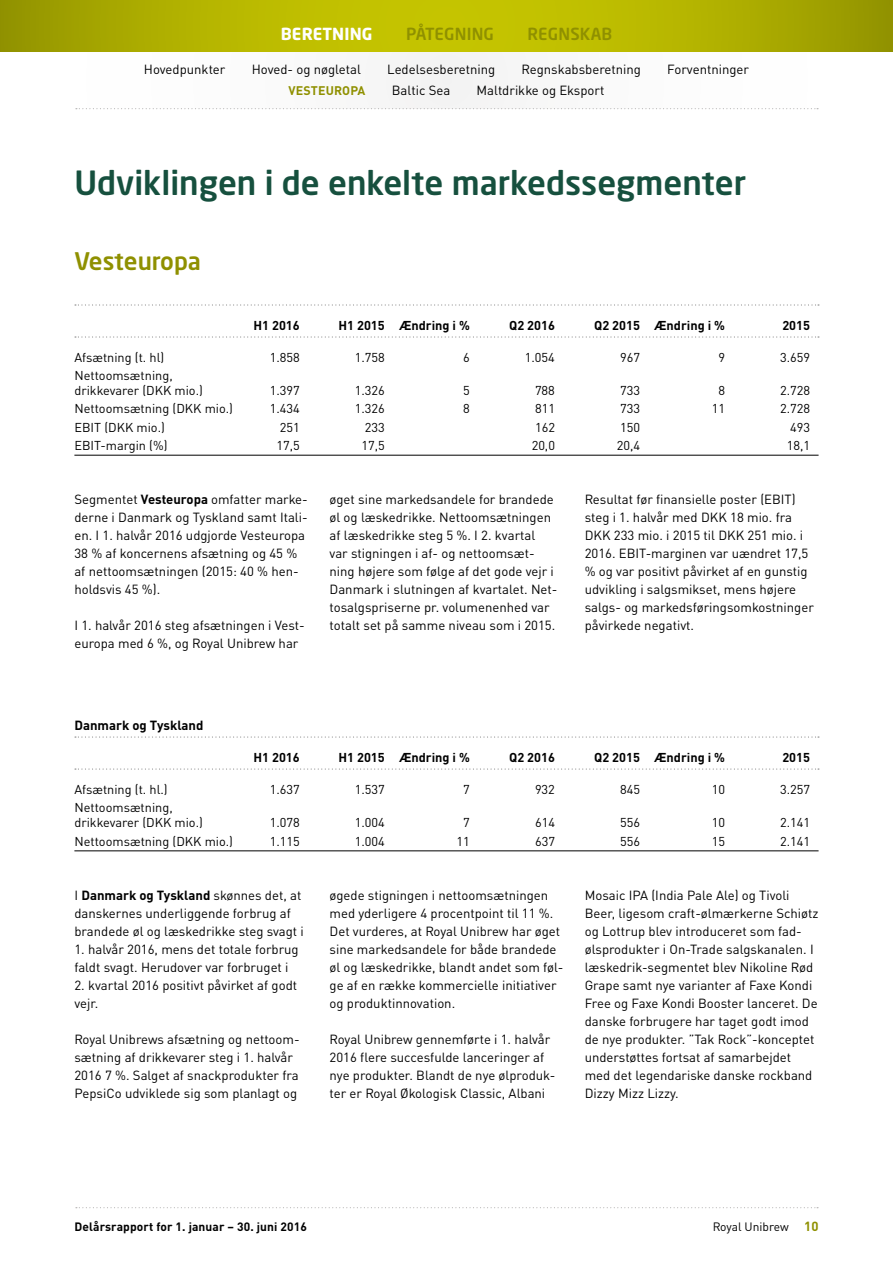
<style>
.page{position:relative;width:893px;height:1263px;background:#fff}
.page>*{position:absolute;margin:0;border:0;box-sizing:border-box;transform-origin:0 0}
.t1{font:500 33px "Neo Sans Pro";color:#16503e}
.t2{font:500 24px "Neo Sans Pro";color:#8f9000}
.t3{font:500 16.5px "Neo Sans Pro";letter-spacing:.01em;color:#8f9000}
.t4{font:700 16.5px "Neo Sans Pro";letter-spacing:.01em;color:#fff}
.t5{font:13.2px/18px "DINOT";color:#000}
.t6{font:700 13.2px "DINOT";color:#000}
.t7{font:12.75px/15px "DINOT";color:#000}
.t8{font:700 12.75px "DINOT";color:#000}
.t9{font:700 12.3px "DINOT";letter-spacing:.01em;color:#8f9000}
.t10{font:700 12px "DINOT";letter-spacing:.01em;color:#000}
.t11{font:12px "DINOT";color:#000}
.s1{font-weight:700}
.s2{font-weight:700;font-size:13.2px;color:#8f9000}
</style>
<div class="page">
<svg style="left:75px;top:304px;width:744px;height:2px"></svg>
<svg style="left:75px;top:336px;width:744px;height:2px"></svg>
<hr style="left:74px;top:455px;width:745px;height:1px;background:#000">
<svg style="left:75px;top:736px;width:744px;height:2px"></svg>
<svg style="left:75px;top:768px;width:744px;height:2px"></svg>
<hr style="left:74px;top:850px;width:745px;height:1px;background:#000">
<svg style="left:0;top:0;width:893px;height:51px;background:#b2b200"></svg>
<svg style="left:76px;top:1207px;width:742px;height:1px"></svg>
<svg style="left:76px;top:108px;width:742px;height:1px"></svg>
<p class="t4" style="left:281px;top:24px;width:93px">BERETNING</p>
<p class="t3" style="left:406px;top:24px;width:90px">PÅTEGNING</p>
<p class="t3" style="left:528px;top:24px;width:86px">REGNSKAB</p>
<p class="t5" style="left:144px;top:60px;width:83px">Hovedpunkter</p>
<p class="t5" style="left:252px;top:60px;width:111px">Hoved- og nøgletal</p>
<p class="t5" style="left:387px;top:60px;width:110px">Ledelsesberetning</p>
<p class="t5" style="left:522px;top:60px;width:121px">Regnskabsberetning</p>
<p class="t5" style="left:667px;top:60px;width:83px">Forventninger</p>
<p class="t9" style="left:289px;top:82px;width:78px">VESTEUROPA</p>
<p class="t5" style="left:392px;top:81px;width:60px">Baltic Sea</p>
<p class="t5" style="left:477px;top:81px;width:129px">Maltdrikke og Eksport</p>
<h1 class="t1" style="left:74px;top:162px;width:673px">Udviklingen i de enkelte markedssegmenter</h1>
<h2 class="t2" style="left:74px;top:246px;width:128px">Vesteuropa</h2>
<p class="t8" style="left:253px;top:317px;width:48px">H1 2016</p>
<p class="t8" style="left:339px;top:317px;width:133px">H1 2015 Ændring i %</p>
<p class="t8" style="left:509px;top:317px;width:47px">Q2 2016</p>
<p class="t8" style="left:594px;top:317px;width:132px">Q2 2015 Ændring i %</p>
<p class="t8" style="left:782px;top:317px;width:29px">2015</p>
<p class="t7" style="left:74px;top:350px;width:91px">Afsætning (t. hl)</p>
<p class="t7" style="left:270px;top:350px;width:32px">1.858</p>
<p class="t7" style="left:355px;top:350px;width:32px">1.758</p>
<p class="t7" style="left:463px;top:350px;width:8px">6</p>
<p class="t7" style="left:525px;top:350px;width:32px">1.054</p>
<p class="t7" style="left:620px;top:350px;width:21px">967</p>
<p class="t7" style="left:718px;top:350px;width:8px">9</p>
<p class="t7" style="left:780px;top:350px;width:32px">3.659</p>
<p class="t7" style="left:74px;top:368px;width:130px">Nettoomsætning, drikkevarer (DKK mio.)</p>
<p class="t7" style="left:270px;top:383px;width:32px">1.397</p>
<p class="t7" style="left:355px;top:383px;width:32px">1.326</p>
<p class="t7" style="left:463px;top:383px;width:8px">5</p>
<p class="t7" style="left:535px;top:383px;width:21px">788</p>
<p class="t7" style="left:620px;top:383px;width:21px">733</p>
<p class="t7" style="left:718px;top:383px;width:8px">8</p>
<p class="t7" style="left:780px;top:383px;width:32px">2.728</p>
<p class="t7" style="left:74px;top:401px;width:160px">Nettoomsætning (DKK mio.)</p>
<p class="t7" style="left:270px;top:401px;width:32px">1.434</p>
<p class="t7" style="left:355px;top:401px;width:32px">1.326</p>
<p class="t7" style="left:463px;top:401px;width:8px">8</p>
<p class="t7" style="left:535px;top:401px;width:21px">811</p>
<p class="t7" style="left:620px;top:401px;width:21px">733</p>
<p class="t7" style="left:712px;top:401px;width:15px">11</p>
<p class="t7" style="left:780px;top:401px;width:32px">2.728</p>
<p class="t7" style="left:74px;top:419px;width:92px">EBIT (DKK mio.)</p>
<p class="t7" style="left:280px;top:419px;width:21px">251</p>
<p class="t7" style="left:365px;top:419px;width:21px">233</p>
<p class="t7" style="left:535px;top:419px;width:21px">162</p>
<p class="t7" style="left:620px;top:419px;width:21px">150</p>
<p class="t7" style="left:790px;top:419px;width:21px">493</p>
<p class="t7" style="left:74px;top:437px;width:95px">EBIT-margin (%)</p>
<p class="t7" style="left:277px;top:437px;width:25px">17,5</p>
<p class="t7" style="left:362px;top:437px;width:25px">17,5</p>
<p class="t7" style="left:532px;top:437px;width:25px">20,0</p>
<p class="t7" style="left:617px;top:437px;width:25px">20,4</p>
<p class="t7" style="left:787px;top:437px;width:25px">18,1</p>
<p class="t5" style="left:74px;top:490px;width:235px">Segmentet <span class="s1">Vesteuropa</span> omfatter marke&shy;derne i Danmark og Tyskland samt Itali&shy;en. I 1. halvår 2016 udgjorde Vesteuropa 38 % af koncernens afsætning og 45 % af nettoomsætningen (2015: 40 % hen&shy;holdsvis 45 %).</p>
<p class="t5" style="left:74px;top:616px;width:232px">I 1. halvår 2016 steg afsætningen i Vest&shy;europa med 6 %, og Royal Unibrew har</p>
<p class="t5" style="left:330px;top:490px;width:229px">øget sine markedsandele for brandede øl og læskedrikke. Nettoomsætningen af læskedrikke steg 5 %. I 2. kvartal<br>var stigningen i af- og nettoomsæt&shy;ning højere som følge af det gode vejr i Danmark i slutningen af kvartalet. Net&shy;tosalgspriserne pr. volumenenhed var totalt set på samme niveau som i 2015.</p>
<p class="t5" style="left:585px;top:490px;width:231px">Resultat før finansielle poster (EBIT) steg i 1. halvår med DKK 18 mio. fra DKK 233 mio. i 2015 til DKK 251 mio. i 2016. EBIT-marginen var uændret 17,5 % og var positivt påvirket af en gunstig udvikling i salgsmikset, mens højere salgs- og markedsføringsomkostninger påvirkede negativt.</p>
<p class="t6" style="left:74px;top:717px;width:131px">Danmark og Tyskland</p>
<p class="t8" style="left:253px;top:749px;width:48px">H1 2016</p>
<p class="t8" style="left:339px;top:749px;width:133px">H1 2015 Ændring i %</p>
<p class="t8" style="left:509px;top:749px;width:47px">Q2 2016</p>
<p class="t8" style="left:594px;top:749px;width:132px">Q2 2015 Ændring i %</p>
<p class="t8" style="left:782px;top:749px;width:29px">2015</p>
<p class="t7" style="left:74px;top:782px;width:95px">Afsætning (t. hl.)</p>
<p class="t7" style="left:270px;top:782px;width:32px">1.637</p>
<p class="t7" style="left:355px;top:782px;width:32px">1.537</p>
<p class="t7" style="left:463px;top:782px;width:8px">7</p>
<p class="t7" style="left:535px;top:782px;width:21px">932</p>
<p class="t7" style="left:620px;top:782px;width:21px">845</p>
<p class="t7" style="left:712px;top:782px;width:15px">10</p>
<p class="t7" style="left:780px;top:782px;width:32px">3.257</p>
<p class="t7" style="left:74px;top:800px;width:130px">Nettoomsætning, drikkevarer (DKK mio.)</p>
<p class="t7" style="left:270px;top:815px;width:32px">1.078</p>
<p class="t7" style="left:355px;top:815px;width:32px">1.004</p>
<p class="t7" style="left:463px;top:815px;width:8px">7</p>
<p class="t7" style="left:535px;top:815px;width:21px">614</p>
<p class="t7" style="left:620px;top:815px;width:21px">556</p>
<p class="t7" style="left:712px;top:815px;width:15px">10</p>
<p class="t7" style="left:780px;top:815px;width:32px">2.141</p>
<p class="t7" style="left:74px;top:833px;width:160px">Nettoomsætning (DKK mio.)</p>
<p class="t7" style="left:270px;top:833px;width:32px">1.115</p>
<p class="t7" style="left:355px;top:833px;width:32px">1.004</p>
<p class="t7" style="left:457px;top:833px;width:15px">11</p>
<p class="t7" style="left:535px;top:833px;width:21px">637</p>
<p class="t7" style="left:620px;top:833px;width:21px">556</p>
<p class="t7" style="left:712px;top:833px;width:15px">15</p>
<p class="t7" style="left:780px;top:833px;width:32px">2.141</p>
<p class="t5" style="left:74px;top:886px;width:231px">I <span class="s1">Danmark og Tyskland</span> skønnes det, at danskernes underliggende forbrug af brandede øl og læskedrikke steg svagt i</p>
<p class="t5" style="left:74px;top:940px;width:226px">1. halvår 2016, mens det totale forbrug faldt svagt. Herudover var forbruget i</p>
<p class="t5" style="left:74px;top:976px;width:224px">2. kvartal 2016 positivt påvirket af godt vejr.</p>
<p class="t5" style="left:74px;top:1030px;width:227px">Royal Unibrews afsætning og nettoom&shy;sætning af drikkevarer steg i 1. halvår 2016 7 %. Salget af snackprodukter fra PepsiCo udviklede sig som planlagt og</p>
<p class="t5" style="left:330px;top:886px;width:235px">øgede stigningen i nettoomsætningen med yderligere 4 procentpoint til 11 %.<br>Det vurderes, at Royal Unibrew har øget sine markedsandele for både brandede øl og læskedrikke, blandt andet som føl&shy;ge af en række kommercielle initiativer og produktinnovation.</p>
<p class="t5" style="left:330px;top:1030px;width:227px">Royal Unibrew gennemførte i 1. halvår 2016 flere succesfulde lanceringer af nye produkter. Blandt de nye ølproduk&shy;ter er Royal Økologisk Classic, Albani</p>
<p class="t5" style="left:585px;top:886px;width:235px">Mosaic IPA (India Pale Ale) og Tivoli Beer, ligesom craft-ølmærkerne Schiøtz og Lottrup blev introduceret som fad&shy;ølsprodukter i On-Trade salgskanalen. I læskedrik-segmentet blev Nikoline Rød Grape samt nye varianter af Faxe Kondi Free og Faxe Kondi Booster lanceret. De danske forbrugere har taget godt imod de nye produkter. ”Tak Rock”-konceptet understøttes fortsat af samarbejdet med det legendariske danske rockband Dizzy Mizz Lizzy.</p>
<p class="t10" style="left:74px;top:1218px;width:234px">Delårsrapport for 1. januar – 30. juni 2016</p>
<p class="t11" style="left:713px;top:1219px;width:107px">Royal Unibrew <span class="s2">10</span></p>
</div>
